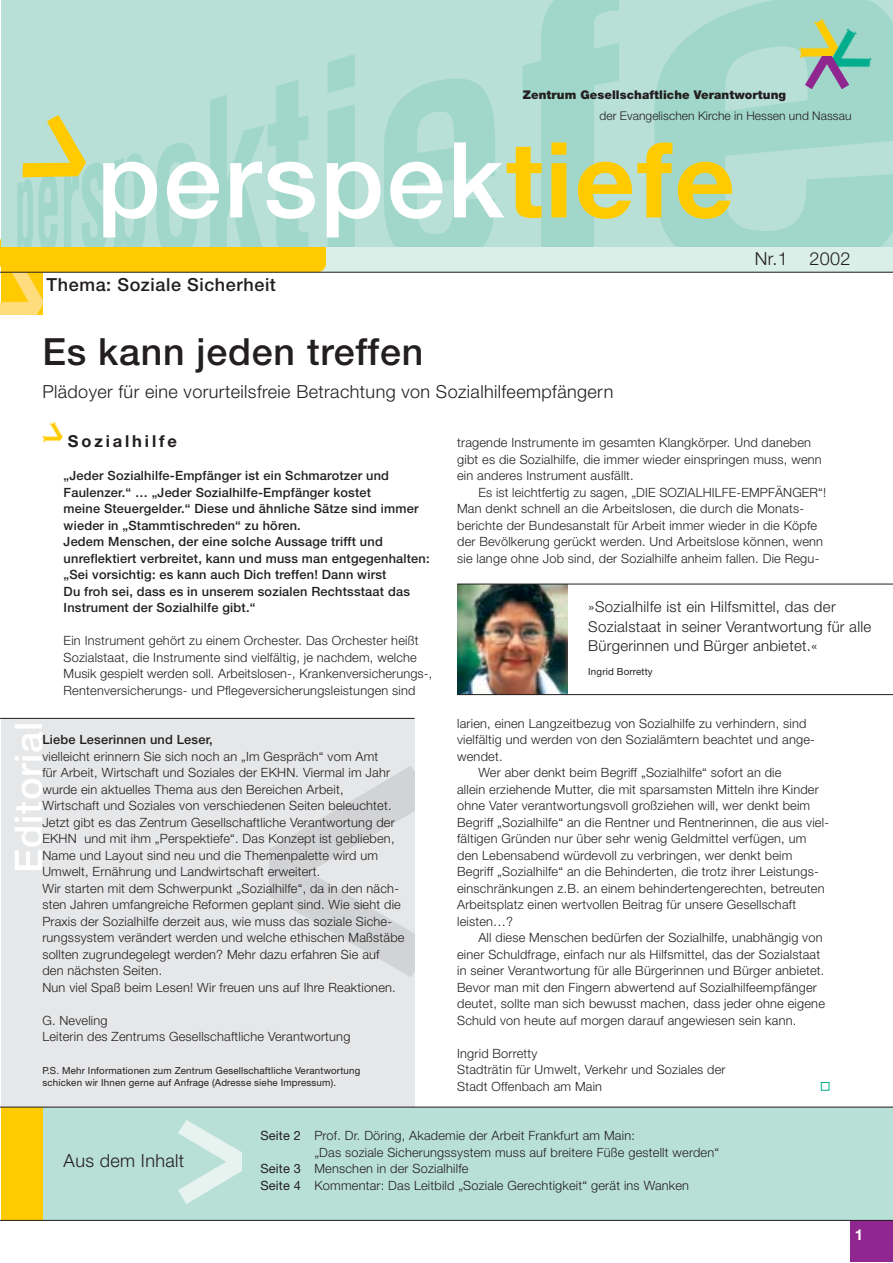
<style>
.page{position:relative;width:893px;height:1263px;background:#fff}
.page>*{position:absolute;margin:0;border:0;box-sizing:border-box;transform-origin:0 0}
.t1{font:500 105px "Helvetica Neue";letter-spacing:.02em;color:#fff}
.t2{font:500 38.25px "Helvetica Neue";letter-spacing:.02em;color:#fff}
.t3{font:500 37.5px "Helvetica Neue";letter-spacing:.02em;color:#231f1f}
.t4{font:300 18px "Helvetica Neue";letter-spacing:.02em;color:#231f1f}
.t5{font:500 18px "Helvetica Neue";letter-spacing:.035em;color:#231f1f}
.t6{font:700 16.5px "Helvetica Neue";letter-spacing:.17em;color:#231f1f}
.t7{font:300 15px/19.5px "Helvetica Neue";letter-spacing:.015em;color:#231f1f}
.t8{font:700 15px "Helvetica Neue";color:#fff}
.t9{font:300 12.75px/16.5px "Helvetica Neue";letter-spacing:.015em;color:#231f1f}
.t10{font:500 12.75px/16.5px "Helvetica Neue";letter-spacing:.015em;color:#231f1f}
.t11{font:300 12px "Helvetica Neue";letter-spacing:.005em;color:#231f1f}
.t12{font:900 12px "Helvetica Neue";letter-spacing:.005em;color:#231f1f}
.t13{font:9.75px/11.7px "Helvetica Neue";letter-spacing:.015em;color:#231f1f}
.s1{font-weight:700;color:#ffcb00}
.s2{font-weight:400}
</style>
<div class="page">
<div style="left:1px;top:1107px;width:891px;height:113px;background:#b9e0d7"></div>
<img style="left:178px;top:1121px;width:64px;height:82px">
<div style="left:1px;top:234px;width:891px;height:38px;background:#dbefe9"></div>
<div style="left:1px;top:1107px;width:41px;height:113px;background:#ffcb00"></div>
<img style="left:1px;top:273px;width:41px;height:42px">
<div style="left:850px;top:1220px;width:42px;height:42px;background:#90268f"></div>
<div style="left:1px;top:718px;width:413px;height:389px;background:#e6e7e8"></div>
<img style="left:42px;top:422px;width:21px;height:21px">
<div style="left:1px;top:0;width:891px;height:247px;background:#b9e0d7"></div>
<svg style="left:384px;top:78px;width:111px;height:169px"></svg>
<svg style="left:522px;top:0;width:97px;height:247px"></svg>
<svg style="left:654px;top:0;width:238px;height:247px;fill:#a1d7cb"></svg>
<img style="left:795px;top:18px;width:49px;height:53px">
<img style="left:823px;top:26px;width:49px;height:53px">
<img style="left:805px;top:56px;width:43px;height:33px">
<svg style="left:1px;top:54px;width:354px;height:218px"></svg>
<img style="left:457px;top:585px;width:110px;height:109px">
<div style="left:820px;top:1082px;width:9px;height:9px;border:1px solid #00ad8d"></div>
<hr style="left:1px;top:272px;width:891px;height:1px;background:#231f1f">
<hr style="left:1px;top:718px;width:413px;height:1px;background:#231f1f">
<hr style="left:1px;top:1107px;width:891px;height:1px;background:#231f1f">
<hr style="left:1px;top:1220px;width:891px;height:1px;background:#231f1f">
<hr style="left:457px;top:584px;width:435px;height:1px;background:#231f1f">
<hr style="left:457px;top:694px;width:435px;height:1px;background:#231f1f">
<p class="t12" style="left:522px;top:90px;width:265px">Zentrum Gesellschaftliche Verantwortung</p>
<p class="t11" style="left:599px;top:112px;width:253px">der Evangelischen Kirche in Hessen und Nassau</p>
<h1 class="t1" style="left:97px;top:142px;width:639px">perspek<span class="s1">tiefe</span></h1>
<h3 class="t4" style="left:754px;top:253px;width:97px">Nr.1 2002</h3>
<h3 class="t5" style="left:47px;top:279px;width:231px">Thema: Soziale Sicherheit</h3>
<h3 class="t3" style="left:42px;top:338px;width:382px">Es kann jeden treffen</h3>
<h3 class="t4" style="left:42px;top:385px;width:572px">Plädoyer für eine vorurteilsfreie Betrachtung von Sozialhilfeempfängern</h3>
<p class="t6" style="left:68px;top:435px;width:110px">Sozialhilfe</p>
<p class="t10" style="left:64px;top:469px;width:367px">„Jeder Sozialhilfe-Empfänger ist ein Schmarotzer und Faulenzer.“ … „Jeder Sozialhilfe-Empfänger kostet<br>meine Steuergelder.“ Diese und ähnliche Sätze sind immer wieder in „Stammtischreden“ zu hören.<br>Jedem Menschen, der eine solche Aussage trifft und unreflektiert verbreitet, kann und muss man entgegenhalten: „Sei vorsichtig: es kann auch Dich treffen! Dann wirst<br>Du froh sei, dass es in unserem sozialen Rechtsstaat das Instrument der Sozialhilfe gibt.“</p>
<p class="t9" style="left:64px;top:634px;width:370px">Ein Instrument gehört zu einem Orchester. Das Orchester heißt Sozialstaat, die Instrumente sind vielfältig, je nachdem, welche Musik gespielt werden soll. Arbeitslosen-, Krankenversicherungs-, Rentenversicherungs- und Pflegeversicherungsleistungen sind</p>
<h2 class="t2" style="left:15px;top:873px;width:153px;rotate:-90deg">Editorial</h2>
<p class="t10" style="left:42px;top:733px;width:172px">Liebe Leserinnen und Leser,</p>
<p class="t9" style="left:42px;top:749px;width:364px">vielleicht erinnern Sie sich noch an „Im Gespräch“ vom Amt<br>für Arbeit, Wirtschaft und Soziales der EKHN. Viermal im Jahr wurde ein aktuelles Thema aus den Bereichen Arbeit,<br>Wirtschaft und Soziales von verschiedenen Seiten beleuchtet.<br>Jetzt gibt es das Zentrum Gesellschaftliche Verantwortung der EKHN und mit ihm „Perspektiefe“. Das Konzept ist geblieben, Name und Layout sind neu und die Themenpalette wird um Umwelt, Ernährung und Landwirtschaft erweitert.<br>Wir starten mit dem Schwerpunkt „Sozialhilfe“, da in den näch&shy;sten Jahren umfangreiche Reformen geplant sind. Wie sieht die Praxis der Sozialhilfe derzeit aus, wie muss das soziale Siche&shy;rungssystem verändert werden und welche ethischen Maßstäbe sollten zugrundegelegt werden? Mehr dazu erfahren Sie auf<br>den nächsten Seiten.<br>Nun viel Spaß beim Lesen! Wir freuen uns auf Ihre Reaktionen.</p>
<p class="t9" style="left:42px;top:1013px;width:309px">G. Neveling<br>Leiterin des Zentrums Gesellschaftliche Verantwortung</p>
<p class="t13" style="left:42px;top:1066px;width:319px">P.S. Mehr Informationen zum Zentrum Gesellschaftliche Verantwortung schicken wir Ihnen gerne auf Anfrage (Adresse siehe Impressum).</p>
<p class="t9" style="left:457px;top:436px;width:366px">tragende Instrumente im gesamten Klangkörper. Und daneben gibt es die Sozialhilfe, die immer wieder einspringen muss, wenn ein anderes Instrument ausfällt.</p>
<p class="t9" style="left:457px;top:485px;width:370px;text-indent:21px">Es ist leichtfertig zu sagen, „DIE SOZIALHILFE-EMPFÄNGER“!<br>Man denkt schnell an die Arbeitslosen, die durch die Monats&shy;berichte der Bundesanstalt für Arbeit immer wieder in die Köpfe der Bevölkerung gerückt werden. Und Arbeitslose können, wenn sie lange ohne Job sind, der Sozialhilfe anheim fallen. Die Regu-</p>
<p class="t7" style="left:588px;top:598px;width:284px">»Sozialhilfe ist ein Hilfsmittel, das der<br>Sozialstaat in seiner Verantwortung für alle<br>Bürgerinnen und Bürger anbietet.«</p>
<p class="t13" style="left:588px;top:667px;width:66px">Ingrid Borretty</p>
<p class="t9" style="left:457px;top:716px;width:351px">larien, einen Langzeitbezug von Sozialhilfe zu verhindern, sind</p>
<p class="t9" style="left:457px;top:733px;width:359px">vielfältig und werden von den Sozialämtern beachtet und ange-</p>
<p class="t9" style="left:457px;top:749px;width:47px">wendet.</p>
<p class="t9" style="left:478px;top:766px;width:304px">Wer aber denkt beim Begriff „Sozialhilfe“ sofort an die</p>
<p class="t9" style="left:457px;top:782px;width:363px">allein erziehende Mutter, die mit sparsamsten Mitteln ihre Kinder</p>
<p class="t9" style="left:457px;top:799px;width:354px">ohne Vater verantwortungsvoll großziehen will, wer denkt beim</p>
<p class="t9" style="left:457px;top:815px;width:373px">Begriff „Sozialhilfe“ an die Rentner und Rentnerinnen, die aus viel-</p>
<p class="t9" style="left:457px;top:832px;width:351px">fältigen Gründen nur über sehr wenig Geldmittel verfügen, um</p>
<p class="t9" style="left:457px;top:848px;width:337px">den Lebensabend würdevoll zu verbringen, wer denkt beim</p>
<p class="t9" style="left:457px;top:865px;width:363px">Begriff „Sozialhilfe“ an die Behinderten, die trotz ihrer Leistungs-</p>
<p class="t9" style="left:457px;top:881px;width:369px">einschränkungen z.B. an einem behindertengerechten, betreuten</p>
<p class="t9" style="left:457px;top:898px;width:340px">Arbeitsplatz einen wertvollen Beitrag für unsere Gesellschaft</p>
<p class="t9" style="left:457px;top:914px;width:57px">leisten…?</p>
<p class="t9" style="left:478px;top:931px;width:346px">All diese Menschen bedürfen der Sozialhilfe, unabhängig von</p>
<p class="t9" style="left:457px;top:947px;width:364px">einer Schuldfrage, einfach nur als Hilfsmittel, das der Sozialstaat</p>
<p class="t9" style="left:457px;top:964px;width:369px">in seiner Verantwortung für alle Bürgerinnen und Bürger anbietet.</p>
<p class="t9" style="left:457px;top:980px;width:361px">Bevor man mit den Fingern abwertend auf Sozialhilfeempfänger</p>
<p class="t9" style="left:457px;top:997px;width:369px">deutet, sollte man sich bewusst machen, dass jeder ohne eigene</p>
<p class="t9" style="left:457px;top:1013px;width:341px">Schuld von heute auf morgen darauf angewiesen sein kann.</p>
<p class="t9" style="left:457px;top:1046px;width:270px">Ingrid Borretty<br>Stadträtin für Umwelt, Verkehr und Soziales der<br>Stadt Offenbach am Main</p>
<h3 class="t4" style="left:64px;top:1154px;width:122px">Aus dem Inhalt</h3>
<p class="t9" style="left:260px;top:1129px;width:376px"><span class="s2">Seite 2</span> Prof. Dr. Döring, Akademie der Arbeit Frankfurt am Main:</p>
<p class="t9" style="left:314px;top:1145px;width:406px">„Das soziale Sicherungssystem muss auf breitere Füße gestellt werden“</p>
<p class="t9" style="left:260px;top:1162px;width:210px"><span class="s2">Seite 3</span> Menschen in der Sozialhilfe</p>
<p class="t9" style="left:260px;top:1178px;width:430px"><span class="s2">Seite 4</span> Kommentar: Das Leitbild „Soziale Gerechtigkeit“ gerät ins Wanken</p>
<p class="t8" style="left:854px;top:1229px;width:10px">1</p>
</div>
